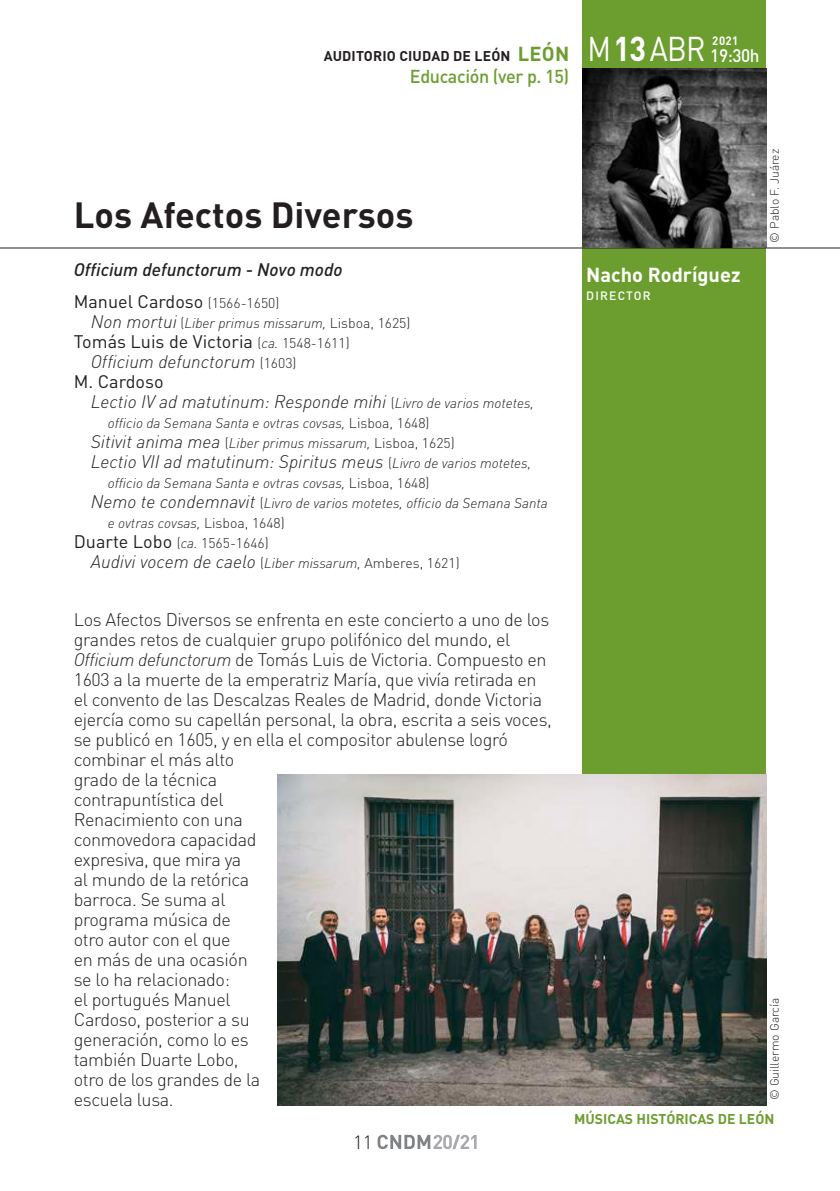
<style>
.page{position:relative;width:840px;height:1191px;background:#fff}
.page>*{position:absolute;margin:0;border:0;box-sizing:border-box;transform-origin:0 0}
.t1{font:700 36px "DIN";color:#231f20}
.t2{font:700 20px "DIN";color:#fff}
.t3{font:300 19px "DIN";color:#231f20}
.t4{font:500 18.4px "DIN";letter-spacing:-.02em;color:#6c9e2f}
.t5{font:300 18px/20px "DIN";letter-spacing:-.02em;color:#231f20}
.t6{font:italic 300 18px "DIN";color:#231f20}
.t7{font:italic 500 18px/32.4px "DIN";color:#231f20}
.t8{font:18px "DIN";color:#231f20}
.t9{font:500 18px "DIN";color:#fff;scale:.95 1}
.t10{font:italic 300 14px/20px "DIN";color:#231f20;text-align:center}
.t11{font:700 14px "DIN";letter-spacing:.01em;color:#231f20}
.t12{font:300 14px "DIN";color:#231f20}
.t13{font:700 14px "DIN";color:#6c9e2f}
.t14{font:300 12px "DIN";color:#231f20}
.t15{font:500 12px "DIN";letter-spacing:.1em;color:#fff}
.t16{font:700 12px "DIN";color:#fff;scale:.95 1}
.s1{font-size:20px;color:#6c9e2f}
.s2{font-weight:400;font-size:34px}
.s3{font-weight:700;font-size:34px}
.s4{font-weight:400;font-style:normal}
.s5{font-weight:300;font-style:normal;font-size:14px}
.s6{font-size:18px}
.s7{font-style:normal}
.s8{font-weight:300;font-size:14px}
.s9{font-weight:300;font-style:italic;font-size:14px}
.s10{font-style:normal;font-size:14px}
.s11{font-size:14px}
.s12{font-weight:400;font-size:18px}
.s13{font-style:italic}
</style>
<div class="page">
<svg style="left:377px;top:1134px;width:99px;height:15px"></svg>
<div style="left:582px;top:0;width:183px;height:1106px;background:#6c9e2f"></div>
<hr style="left:0;top:248px;width:839px;height:1px;background:#231f20">
<img style="left:278px;top:774px;width:487px;height:332px">
<img style="left:582px;top:68px;width:183px;height:180px">
<p class="t11" style="left:323px;top:46px;width:247px">AUDITORIO CIUDAD DE LEÓN <span class="s1">LEÓN</span></p>
<p class="t4" style="left:409px;top:65px;width:161px">Educación (ver p. 15)</p>
<p class="t16" style="left:711px;top:32px;width:29px">2021</p>
<p class="t9" style="left:587px;top:44px;width:182px"><span class="s2">M</span><span class="s3">13</span><span class="s2">ABR</span> 19:30h</p>
<h1 class="t1" style="left:74px;top:192px;width:341px">Los Afectos Diversos</h1>
<p class="t7" style="left:74px;top:252px;width:270px">Officium defunctorum - Novo modo<br><span class="s4">Manuel Cardoso</span> <span class="s5">(1566-1650)</span></p>
<p class="t10" style="left:91px;top:313px;width:321px"><span class="s6">Non mortui</span> <span class="s7">(</span>Liber primus missarum, <span class="s7">Lisboa, 1625)</span></p>
<p class="t8" style="left:74px;top:330px;width:277px">Tomás Luis de Victoria <span class="s8">(</span><span class="s9">ca.</span> <span class="s8">1548-1611)</span></p>
<p class="t6" style="left:91px;top:350px;width:207px">Officium defunctorum <span class="s10">(1603)</span></p>
<p class="t8" style="left:74px;top:370px;width:91px">M. Cardoso</p>
<p class="t6" style="left:91px;top:390px;width:444px">Lectio IV ad matutinum: Responde mihi <span class="s10">(</span><span class="s11">Livro de varios motetes,</span></p>
<p class="t10" style="left:91px;top:413px;width:365px">officio da Semana Santa e ovtras covsas, <span class="s7">Lisboa, 1648)<br></span><span class="s6">Sitivit anima mea</span> <span class="s7">(</span>Liber primus missarum, <span class="s7">Lisboa, 1625)</span></p>
<p class="t6" style="left:91px;top:450px;width:442px">Lectio VII ad matutinum: Spiritus meus <span class="s10">(</span><span class="s11">Livro de varios motetes,</span></p>
<p class="t10" style="left:108px;top:473px;width:323px">officio da Semana Santa e ovtras covsas, <span class="s7">Lisboa, 1648)</span></p>
<p class="t10" style="left:91px;top:493px;width:458px"><span class="s6">Nemo te condemnavit</span> <span class="s7">(</span>Livro de varios motetes, officio da Semana Santa</p>
<p class="t10" style="left:108px;top:513px;width:178px">e ovtras covsas, <span class="s7">Lisboa, 1648)</span></p>
<p class="t12" style="left:74px;top:534px;width:196px"><span class="s12">Duarte Lobo</span> (<span class="s13">ca.</span> 1565-1646)</p>
<p class="t6" style="left:91px;top:550px;width:370px">Audivi vocem de caelo <span class="s10">(</span><span class="s11">Liber missarum,</span> <span class="s10">Amberes, 1621)</span></p>
<p class="t5" style="left:74px;top:609px;width:479px">Los Afectos Diversos se enfrenta en este concierto a uno de los grandes retos de cualquier grupo polifónico del mundo, el<br><span class="s13">Officium defunctorum</span> de Tomás Luis de Victoria. Compuesto en<br>1603 a la muerte de la emperatriz María, que vivía retirada en el convento de las Descalzas Reales de Madrid, donde Victoria ejercía como su capellán personal, la obra, escrita a seis voces, se publicó en 1605, y en ella el compositor abulense logró combinar el más alto<br>grado de la técnica<br>contrapuntística del<br>Renacimiento con una<br>conmovedora capacidad<br>expresiva, que mira ya<br>al mundo de la retórica<br>barroca. Se suma al<br>programa música de<br>otro autor con el que<br>en más de una ocasión<br>se lo ha relacionado:<br>el portugués Manuel<br>Cardoso, posterior a su<br>generación, como lo es<br>también Duarte Lobo,<br>otro de los grandes de la<br>escuela lusa.</p>
<p class="t2" style="left:586px;top:262px;width:156px">Nacho Rodríguez</p>
<p class="t15" style="left:586px;top:288px;width:66px">DIRECTOR</p>
<p class="t14" style="left:766px;top:242px;width:95px;rotate:-90deg">© Pablo F. Juárez</p>
<p class="t14" style="left:766px;top:1100px;width:104px;rotate:-90deg">© Guillermo García</p>
<p class="t3" style="left:353px;top:1130px;width:21px">11</p>
<p class="t13" style="left:574px;top:1110px;width:201px">MÚSICAS HISTÓRICAS DE LEÓN</p>
</div>
